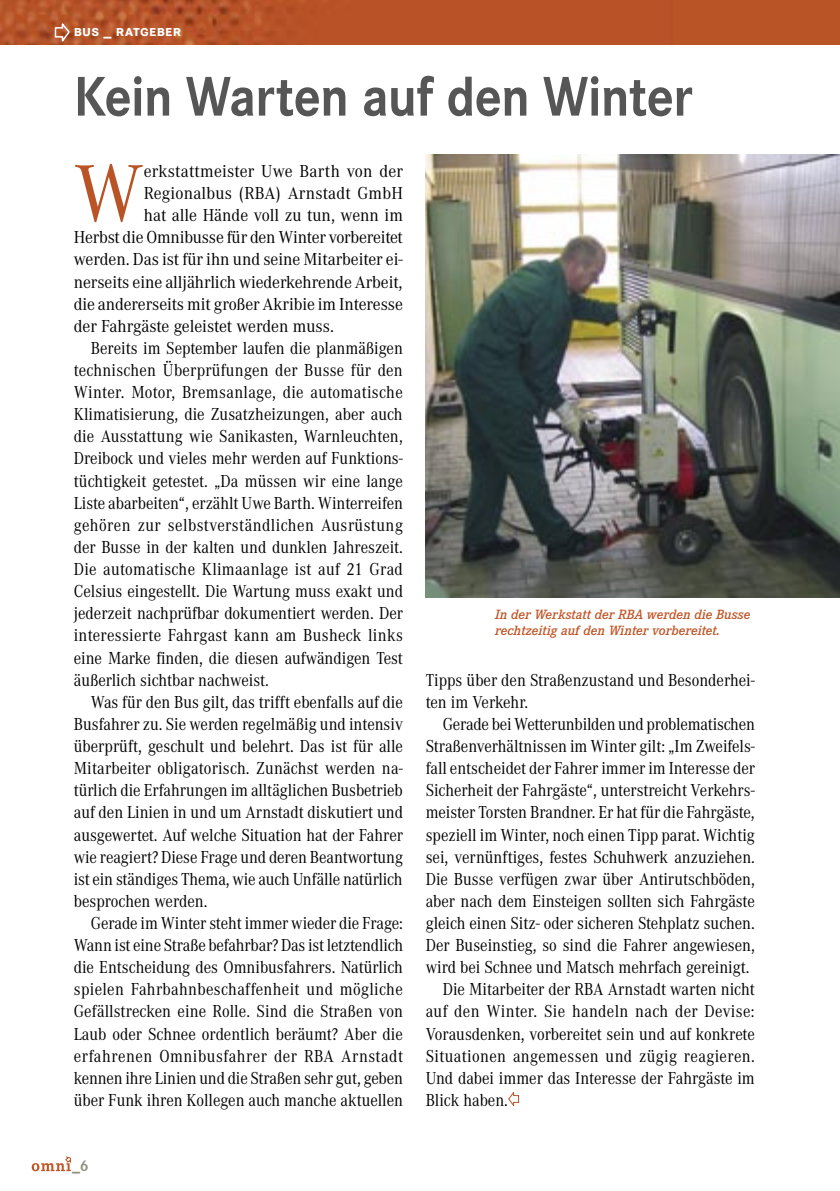
<style>
.page{position:relative;width:840px;height:1191px;background:#fff}
.page>*{position:absolute;margin:0;border:0;box-sizing:border-box;transform-origin:0 0}
.initiale{font:84px "Corporate A";color:#b95427;scale:.95 1}
.Headline_3{font:700 58px "Corporate S";letter-spacing:-.01em;color:#565656;scale:.9 1}
.Fließtext{font:18px/22.2px "Corporate A";color:#000;text-align:justify;scale:.9 1}
.initiale-2{font:18px "Corporate A";letter-spacing:-.005em;color:#000;scale:.95 1}
.initiale-3{font:18px "Corporate A";letter-spacing:.015em;color:#000;scale:.95 1}
.rubrik{font:700 16px "Corporate SSC";letter-spacing:.01em;color:#fff}
.t1{font:700 16px "Corporate E";color:#93927f}
.Bildunterschrift{font:italic 600 14px/16px "Corporate E";color:#c15729}
</style>
<div class="page">
<svg style="left:32px;top:1156px;width:39px;height:15px"></svg>
<div style="left:0;top:0;width:839px;height:44px;background:#b95427"></div>
<img style="left:0;top:0;width:273px;height:44px">
<hr style="left:839px;top:0;width:1px;height:44px;background:#b95427">
<svg style="left:54px;top:20px;width:17px;height:25px"></svg>
<svg style="left:508px;top:1092px;width:10px;height:14px"></svg>
<img style="left:425px;top:155px;width:414px;height:442px">
<p class="rubrik" style="left:74px;top:21px;width:109px">bus _ ratgeber</p>
<p class="Headline_3" style="left:74px;top:63px;width:689px">Kein Warten auf den Winter</p>
<p class="initiale" style="left:74px;top:147px;width:75px">W</p>
<p class="initiale-3" style="left:144px;top:161px;width:274px">erkstattmeister Uwe Barth von der</p>
<p class="initiale-2" style="left:144px;top:183px;width:274px">Regionalbus (RBA) Arnstadt GmbH</p>
<p class="initiale-2" style="left:144px;top:205px;width:274px">hat alle Hände voll zu tun, wenn im</p>
<p class="initiale-2" style="left:74px;top:227px;width:348px">Herbst die Omnibusse für den Winter vorbereitet</p>
<p class="initiale-2" style="left:74px;top:250px;width:348px">werden. Das ist für ihn und seine Mitarbeiter ei-</p>
<p class="initiale-2" style="left:74px;top:272px;width:347px">nerseits eine alljährlich wiederkehrende Arbeit,</p>
<p class="initiale-2" style="left:74px;top:294px;width:348px">die andererseits mit großer Akribie im Interesse</p>
<p class="initiale-2" style="left:74px;top:316px;width:275px">der Fahrgäste geleistet werden muss.</p>
<p class="Fließtext" style="left:74px;top:337px;width:367px;text-indent:17px">Bereits im September laufen die planmäßigen technischen Überprüfungen der Busse für den Winter. Motor, Bremsanlage, die automatische Klimatisierung, die Zusatzheizungen, aber auch die Ausstattung wie Sanikasten, Warnleuchten, Dreibock und vieles mehr werden auf Funktions&shy;tüchtigkeit getestet. „Da müssen wir eine lange Liste abarbeiten“, erzählt Uwe Barth. Winterreifen gehören zur selbstverständlichen Ausrüstung der Busse in der kalten und dunklen Jahreszeit.<br>Die automatische Klimaanlage ist auf 21 Grad Celsius eingestellt. Die Wartung muss exakt und jederzeit nachprüfbar dokumentiert werden. Der interessierte Fahrgast kann am Busheck links eine Marke finden, die diesen aufwändigen Test äußerlich sichtbar nachweist.</p>
<p class="Fließtext" style="left:74px;top:691px;width:367px;text-indent:17px">Was für den Bus gilt, das trifft ebenfalls auf die Busfahrer zu. Sie werden regelmäßig und intensiv überprüft, geschult und belehrt. Das ist für alle Mitarbeiter obligatorisch. Zunächst werden na&shy;türlich die Erfahrungen im alltäglichen Busbetrieb auf den Linien in und um Arnstadt diskutiert und ausgewertet. Auf welche Situation hat der Fahrer wie reagiert? Diese Frage und deren Beantwortung ist ein ständiges Thema, wie auch Unfälle natürlich besprochen werden.</p>
<p class="Fließtext" style="left:74px;top:912px;width:367px;text-indent:17px">Gerade im Winter steht immer wieder die Frage:<br>Wann ist eine Straße befahrbar? Das ist letztendlich die Entscheidung des Omnibusfahrers. Natürlich spielen Fahrbahnbeschaffenheit und mögliche Gefällstrecken eine Rolle. Sind die Straßen von Laub oder Schnee ordentlich beräumt? Aber die erfahrenen Omnibusfahrer der RBA Arnstadt kennen ihre Linien und die Straßen sehr gut, geben über Funk ihren Kollegen auch manche aktuellen</p>
<p class="t1" style="left:72px;top:1156px;width:18px">_6</p>
<p class="Bildunterschrift" style="left:495px;top:607px;width:256px">In der Werkstatt der RBA werden die Busse rechtzeitig auf den Winter vorbereitet.</p>
<p class="Fließtext" style="left:425px;top:669px;width:367px">Tipps über den Straßenzustand und Besonderhei&shy;ten im Verkehr.</p>
<p class="Fließtext" style="left:425px;top:713px;width:367px;text-indent:17px">Gerade bei Wetterunbilden und problematischen Straßenverhältnissen im Winter gilt: „Im Zweifels&shy;fall entscheidet der Fahrer immer im Interesse der Sicherheit der Fahrgäste“, unterstreicht Verkehrs&shy;meister Torsten Brandner. Er hat für die Fahrgäste, speziell im Winter, noch einen Tipp parat. Wichtig sei, vernünftiges, festes Schuhwerk anzuziehen.<br>Die Busse verfügen zwar über Antirutschböden, aber nach dem Einsteigen sollten sich Fahrgäste gleich einen Sitz- oder sicheren Stehplatz suchen.<br>Der Buseinstieg, so sind die Fahrer angewiesen, wird bei Schnee und Matsch mehrfach gereinigt.</p>
<p class="Fließtext" style="left:425px;top:978px;width:367px;text-indent:17px">Die Mitarbeiter der RBA Arnstadt warten nicht auf den Winter. Sie handeln nach der Devise:<br>Vorausdenken, vorbereitet sein und auf konkrete Situationen angemessen und zügig reagieren.<br>Und dabei immer das Interesse der Fahrgäste im Blick haben.</p>
</div>
